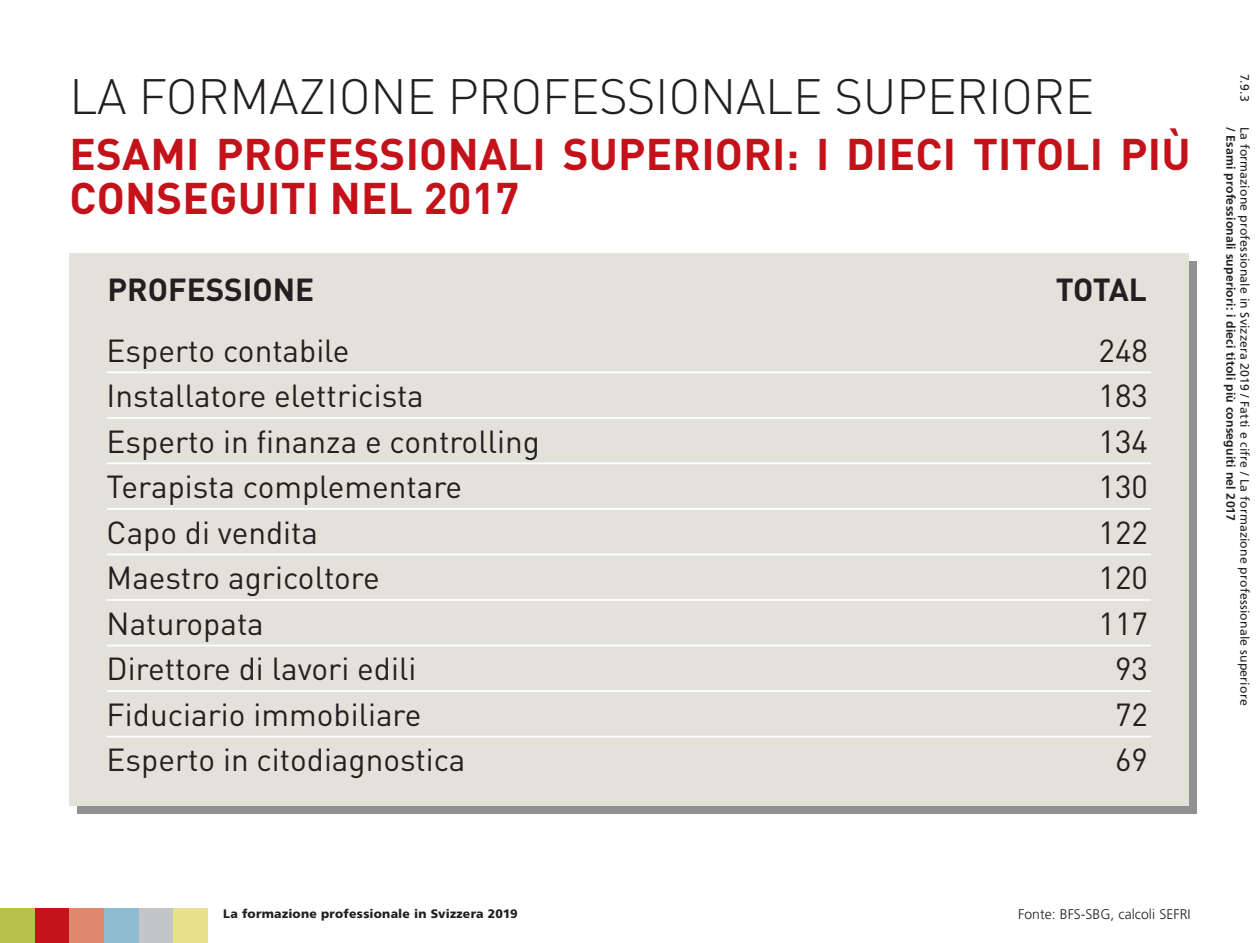
<style>
.page{position:relative;width:1260px;height:943px;background:#fff}
.page>*{position:absolute;margin:0;border:0;box-sizing:border-box;transform-origin:0 0}
.t1{font:300 49px "DIN";letter-spacing:-.005em;color:#231f20}
.t2{font:700 43.75px/43.8px "DIN";letter-spacing:.005em;color:#c4121a}
.t3{font:31.5px "DIN";color:#231f20}
.t4{font:700 31.5px "DIN";color:#231f20}
.t5{font:300 14px "Frutiger";color:#231f20}
.t6{font:12.25px "Frutiger";letter-spacing:.015em;color:#231f20}
.t7{font:700 12.25px "Frutiger";letter-spacing:.02em;color:#231f20}
.t8{font:900 12.25px "Frutiger";letter-spacing:.02em;color:#231f20}
</style>
<div class="page">
<div style="left:0;top:908px;width:35px;height:35px;background:#b7c049"></div>
<div style="left:35px;top:908px;width:34px;height:35px;background:#c4121a"></div>
<div style="left:69px;top:908px;width:35px;height:35px;background:#df886e"></div>
<div style="left:104px;top:908px;width:35px;height:35px;background:#8ebbd0"></div>
<div style="left:139px;top:908px;width:35px;height:35px;background:#c3c5c7"></div>
<div style="left:174px;top:908px;width:34px;height:35px;background:#e9e18d"></div>
<div style="left:69px;top:253px;width:1120px;height:553px;background:#e2e1da"></div>
<hr style="left:107px;top:371px;width:1044px;height:2px;background:#fff">
<hr style="left:107px;top:417px;width:1044px;height:2px;background:#fff">
<hr style="left:107px;top:462px;width:1044px;height:2px;background:#fff">
<hr style="left:107px;top:508px;width:1044px;height:2px;background:#fff">
<hr style="left:107px;top:553px;width:1044px;height:2px;background:#fff">
<hr style="left:107px;top:599px;width:1044px;height:2px;background:#fff">
<hr style="left:107px;top:644px;width:1044px;height:2px;background:#fff">
<hr style="left:107px;top:690px;width:1044px;height:2px;background:#fff">
<hr style="left:107px;top:735px;width:1044px;height:2px;background:#fff">
<h1 class="t1" style="left:69px;top:66px;width:1026px">LA FORMAZIONE PROFESSIONALE SUPERIORE</h1>
<h2 class="t2" style="left:69px;top:130px;width:1123px">ESAMI PROFESSIONALI SUPERIORI: I DIECI TITOLI PIÙ<br>CONSEGUITI NEL 2017</h2>
<p class="t4" style="left:108px;top:269px;width:208px">PROFESSIONE</p>
<p class="t4" style="left:1056px;top:269px;width:93px">TOTAL</p>
<p class="t3" style="left:107px;top:330px;width:244px">Esperto contabile</p>
<p class="t3" style="left:1099px;top:330px;width:51px">248</p>
<p class="t3" style="left:107px;top:376px;width:319px">Installatore elettricista</p>
<p class="t3" style="left:1099px;top:376px;width:51px">183</p>
<p class="t3" style="left:107px;top:421px;width:435px">Esperto in finanza e controlling</p>
<p class="t3" style="left:1099px;top:421px;width:51px">134</p>
<p class="t3" style="left:107px;top:467px;width:357px">Terapista complementare</p>
<p class="t3" style="left:1099px;top:467px;width:51px">130</p>
<p class="t3" style="left:107px;top:512px;width:213px">Capo di vendita</p>
<p class="t3" style="left:1099px;top:512px;width:51px">122</p>
<p class="t3" style="left:107px;top:558px;width:275px">Maestro agricoltore</p>
<p class="t3" style="left:1099px;top:558px;width:51px">120</p>
<p class="t3" style="left:107px;top:603px;width:159px">Naturopata</p>
<p class="t3" style="left:1099px;top:603px;width:51px">117</p>
<p class="t3" style="left:107px;top:649px;width:311px">Direttore di lavori edili</p>
<p class="t3" style="left:1115px;top:649px;width:34px">93</p>
<p class="t3" style="left:107px;top:694px;width:316px">Fiduciario immobiliare</p>
<p class="t3" style="left:1115px;top:694px;width:34px">72</p>
<p class="t3" style="left:107px;top:740px;width:360px">Esperto in citodiagnostica</p>
<p class="t3" style="left:1115px;top:740px;width:34px">69</p>
<p class="t6" style="left:1252px;top:74px;width:29px;rotate:90deg">7.9.3</p>
<p class="t7" style="left:1238px;top:126px;width:395px;rotate:90deg">/ Esami professionali superiori: i dieci titoli più conseguiti nel 2017</p>
<p class="t6" style="left:1252px;top:126px;width:580px;rotate:90deg">La formazione professionale in Svizzera 2019 / Fatti e cifre / La formazione professionale superiore</p>
<p class="t8" style="left:223px;top:906px;width:296px">La formazione professionale in Svizzera 2019</p>
<p class="t5" style="left:1018px;top:906px;width:174px">Fonte: BFS-SBG, calcoli SEFRI</p>
</div>
